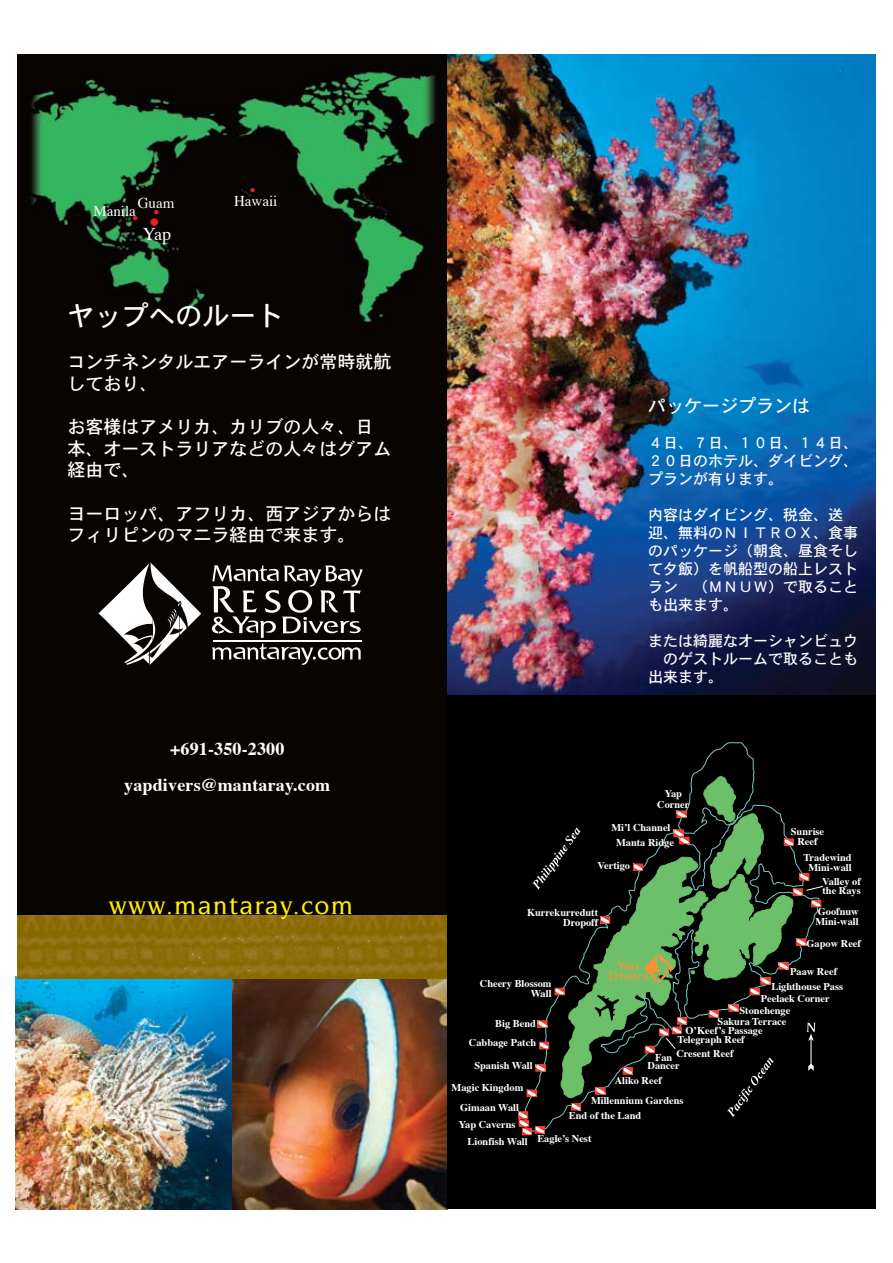
<style>
.page{position:relative;width:893px;height:1263px;background:#fff}
.page>*{position:absolute;margin:0;border:0;box-sizing:border-box;transform-origin:0 0}
.t1{font:500 27px "Novarese";letter-spacing:.05em;color:#fff200}
.t2{font:27px "Osaka";color:#fff}
.t3{font:27px "Times";color:#ed1e25}
.t4{font:18px/21.6px "Osaka";color:#fff}
.t5{font:700 18px/36px "Times";letter-spacing:.01em;color:#fff;text-align:center}
.t6{font:18px "Times";color:#fff}
.t7{font:15px/18px "Osaka";color:#fff;text-align:justify}
.t8{font:15px "Times";color:#fff}
.t9{font:15px "Times";color:#ed1e25}
.t10{font:700 10.35px/10.4px "Times";color:#fff;text-align:center}
</style>
<div class="page">
<img style="left:17px;top:54px;width:430px;height:861px">
<svg style="left:99px;top:563px;width:102px;height:102px"></svg>
<svg style="left:212px;top:565px;width:151px;height:100px"></svg>
<img style="left:231px;top:978px;width:216px;height:231px">
<img style="left:16px;top:976px;width:215px;height:233px">
<img style="left:17px;top:915px;width:430px;height:63px">
<img style="left:447px;top:54px;width:429px;height:642px">
<div style="left:447px;top:696px;width:429px;height:513px;background:#000"></div>
<svg style="left:518px;top:775px;width:305px;height:360px"></svg>
<h3 class="t9" style="left:250px;top:175px;width:7px">•</h3>
<h3 class="t8" style="left:138px;top:189px;width:38px">Guam</h3>
<h3 class="t8" style="left:234px;top:187px;width:45px">Hawaii</h3>
<h3 class="t8" style="left:93px;top:197px;width:44px">Manila</h3>
<h3 class="t9" style="left:154px;top:198px;width:7px">•</h3>
<h1 class="t3" style="left:150px;top:197px;width:11px">•</h1>
<h3 class="t9" style="left:133px;top:204px;width:7px">•</h3>
<h2 class="t6" style="left:143px;top:217px;width:30px">Yap</h2>
<h1 class="t2" style="left:68px;top:298px;width:217px">ヤップへのルート</h1>
<h2 class="t4" style="left:68px;top:350px;width:325px">コンチネンタルエアーラインが常時就航しており、</h2>
<h2 class="t4" style="left:68px;top:415px;width:325px">お客様はアメリカ、カリブの人々、日本、オーストラリアなどの人々はグアム経由で、</h2>
<h2 class="t4" style="left:68px;top:502px;width:325px">ヨーロッパ、アフリカ、西アジアからはフィリピンのマニラ経由で来ます。</h2>
<h2 class="t5" style="left:124px;top:729px;width:208px">+691-350-2300 yapdivers@mantaray.com</h2>
<h1 class="t1" style="left:109px;top:890px;width:246px">www.mantaray.com</h1>
<h2 class="t4" style="left:648px;top:394px;width:163px">パッケージプランは</h2>
<h3 class="t7" style="left:648px;top:433px;width:211px">４日、７日、１０日、１４日、２０日のホテル、ダイビング、プランが有ります。</h3>
<h3 class="t7" style="left:648px;top:505px;width:211px;text-align:left">内容はダイビング、税金、送迎、無料のＮＩＴＲＯＸ、食事のパッケージ（朝食、昼食そして夕飯）を帆船型の船上レストラン　（ＭＮＵＷ）で取ることも出来ます。</h3>
<h3 class="t7" style="left:648px;top:631px;width:211px">または綺麗なオーシャンビュウ　のゲストルームで取ることも出来ます。</h3>
<p class="t10" style="left:657px;top:788px;width:34px">Yap<br>Corner</p>
<p class="t10" style="left:616px;top:836px;width:59px">Manta Ridge</p>
<p class="t10" style="left:598px;top:859px;width:34px">Vertigo</p>
<p class="t10" style="left:527px;top:906px;width:73px;text-align:right">Kurrekurredutt<br>Dropoff</p>
<p class="t10" style="left:611px;top:821px;width:61px">Mi’l Channel</p>
<p class="t10" style="left:480px;top:977px;width:73px;text-align:right">Cheery Blossom<br>Wall</p>
<p class="t10" style="left:791px;top:826px;width:35px;line-height:9.3px">Sunrise<br>Reef</p>
<p class="t10" style="left:803px;top:852px;width:50px;line-height:9.3px">Tradewind<br>Mini-wall</p>
<p class="t10" style="left:822px;top:876px;width:40px;line-height:9.3px;text-align:left">Valley of the Rays</p>
<p class="t10" style="left:815px;top:905px;width:45px;text-align:left">Goofnuw<br>Mini-wall</p>
<p class="t10" style="left:806px;top:938px;width:56px">Gapow Reef</p>
<p class="t10" style="left:790px;top:965px;width:48px">Paaw Reef</p>
<p class="t10" style="left:771px;top:980px;width:73px">Lighthouse Pass</p>
<p class="t10" style="left:761px;top:992px;width:70px">Peelaek Corner</p>
<p class="t10" style="left:739px;top:1004px;width:52px">Stonehenge</p>
<p class="t10" style="left:718px;top:1015px;width:70px">Sakura Terrace</p>
<p class="t10" style="left:495px;top:1017px;width:42px">Big Bend</p>
<p class="t10" style="left:677px;top:1025px;width:87px;line-height:9px;text-align:left;text-indent:8px">O’Keef’s Passage<br>Telegraph Reef</p>
<p class="t10" style="left:469px;top:1036px;width:69px">Cabbage Patch</p>
<p class="t10" style="left:452px;top:1054px;width:83px;line-height:21.8px;text-align:left;text-indent:23px">Spanish Wall<br>Magic Kingdom</p>
<p class="t10" style="left:460px;top:1101px;width:60px">Gimaan Wall</p>
<p class="t10" style="left:459px;top:1118px;width:58px">Yap Caverns</p>
<p class="t10" style="left:468px;top:1135px;width:125px">Lionfish Wall Eagle’s Nest</p>
<p class="t10" style="left:676px;top:1047px;width:59px">Cresent Reef</p>
<p class="t10" style="left:647px;top:1053px;width:34px;line-height:7.5px">Fan<br>Dancer</p>
<p class="t10" style="left:615px;top:1074px;width:48px">Aliko Reef</p>
<p class="t10" style="left:591px;top:1094px;width:94px">Millennium Gardens</p>
<p class="t10" style="left:569px;top:1109px;width:74px">End of the Land</p>
</div>
